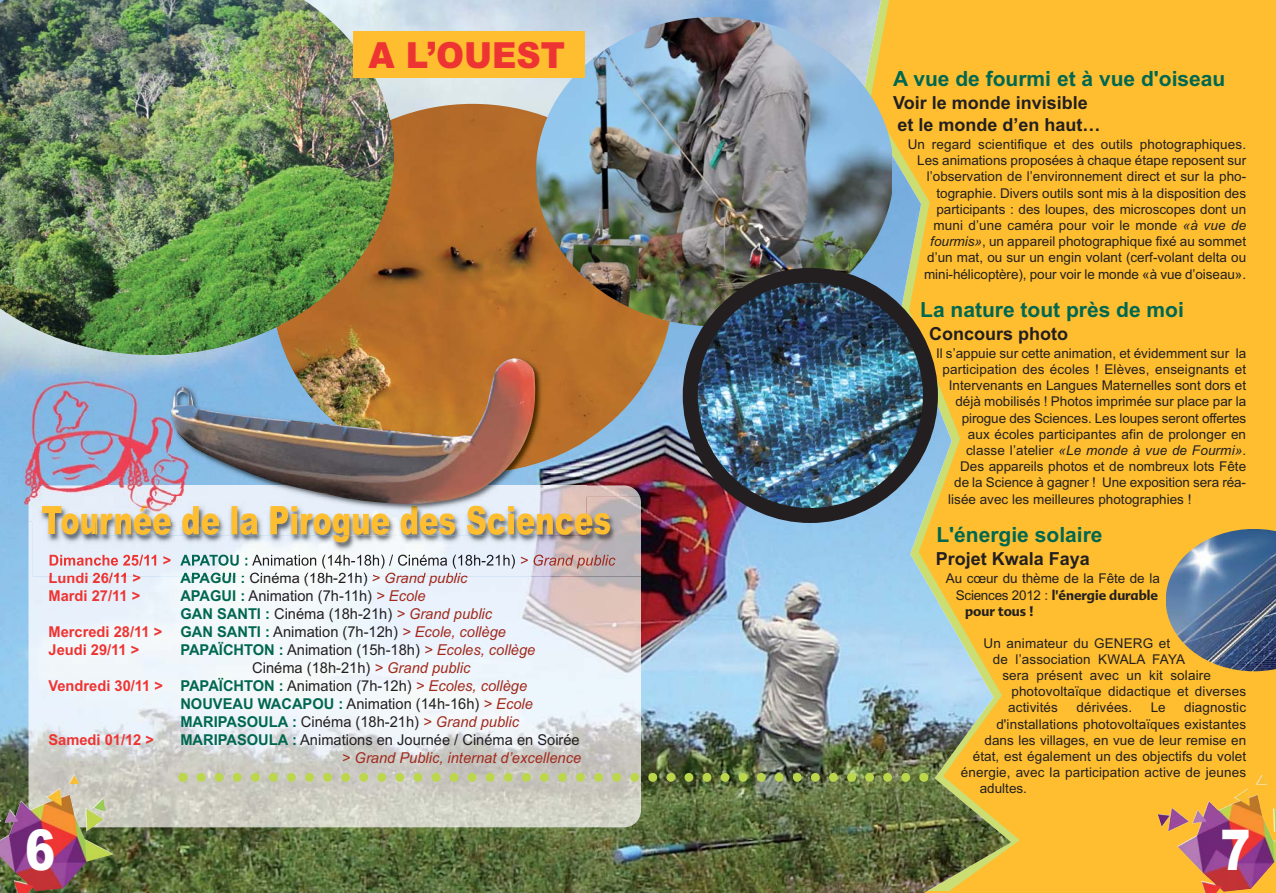
<style>
.page{position:relative;width:1276px;height:893px;background:#fff}
.page>*{position:absolute;margin:0;border:0;box-sizing:border-box;transform-origin:0 0}
.t1{font:900 56.25px "Arial";color:#fff;scale:.8 1}
.t2{font:900 36px "Arial";color:#ee3432;scale:.94 1}
.t3{font:700 21px "Arial";color:#006750}
.t4{font:700 18px/21.6px "Arial";color:#231f20}
.t5{font:15px/18px "Arial";color:#231f20;text-align:right}
.t6{font:700 15px "Arial";color:#ee3432}
.t7{font:13.5px/16.2px "Arial";color:#231f20;text-align:right}
.t8{font:700 13.5px/16.2px "Advert";color:#231f20}
.t9{font:italic 13.5px "Arial";letter-spacing:.01em;color:#231f20}
.s1{font-weight:700;color:#006750}
.s2{font-style:italic;color:#a12a1c}
.s3{font-weight:700;color:#ee3432}
.s4{font-style:italic}
.s5{font-style:normal}
.s6{font-family:"Arial";font-weight:400}
</style>
<div class="page">
<div style="left:638px;top:0;width:638px;height:893px;background:#febe30"></div>
<img style="left:1248px;top:775px;width:28px;height:71px">
<img style="left:0;top:0;width:1011px;height:893px">
<img style="left:109px;top:485px;width:531px;height:12px">
<img style="left:29px;top:810px;width:612px;height:17px">
<img style="left:61px;top:774px;width:45px;height:72px">
<img style="left:33px;top:497px;width:619px;height:79px">
<img style="left:50px;top:555px;width:88px;height:11px">
<img style="left:180px;top:555px;width:67px;height:11px">
<img style="left:252px;top:555px;width:98px;height:14px">
<img style="left:521px;top:555px;width:93px;height:13px">
<img style="left:50px;top:573px;width:90px;height:3px">
<img style="left:180px;top:573px;width:64px;height:3px">
<img style="left:250px;top:573px;width:88px;height:3px">
<img style="left:373px;top:573px;width:93px;height:3px">
<img style="left:178px;top:773px;width:750px;height:9px">
<img style="left:272px;top:104px;width:401px;height:369px;border-radius:50%">
<img style="left:536px;top:18px;width:355px;height:307px">
<img style="left:683px;top:268px;width:255px;height:255px">
<img style="left:1166px;top:530px;width:110px;height:141px">
<img style="left:0;top:0;width:394px;height:355px">
<img style="left:206px;top:497px;width:380px;height:38px">
<img style="left:96px;top:506px;width:201px;height:29px">
<img style="left:277px;top:322px;width:309px;height:151px">
<img style="left:96px;top:322px;width:190px;height:33px">
<img style="left:171px;top:358px;width:365px;height:147px">
<img style="left:0;top:359px;width:96px;height:163px">
<img style="left:29px;top:485px;width:67px;height:37px">
<img style="left:33px;top:497px;width:76px;height:25px">
<img style="left:42px;top:506px;width:54px;height:16px">
<img style="left:96px;top:359px;width:75px;height:126px">
<svg style="left:96px;top:485px;width:13px;height:12px"></svg>
<svg style="left:96px;top:512px;width:13px;height:10px"></svg>
<img style="left:109px;top:497px;width:97px;height:29px">
<img style="left:181px;top:506px;width:25px;height:16px">
<img style="left:171px;top:407px;width:35px;height:47px">
<img style="left:109px;top:506px;width:62px;height:16px">
<div style="left:353px;top:32px;width:231px;height:46px;background:#febe30"></div>
<h2 class="t2" style="left:368px;top:42px;width:211px">A L’OUEST</h2>
<p class="t6" style="left:48px;top:573px;width:94px">Lundi 26/11 &gt;</p>
<p class="t5" style="left:180px;top:571px;width:289px"><span class="s1">APAGUI :</span> Cinéma (18h-21h) <span class="s2">&gt; Grand public</span></p>
<p class="t6" style="left:48px;top:591px;width:93px">Mardi 27/11 &gt;</p>
<p class="t5" style="left:180px;top:589px;width:247px"><span class="s1">APAGUI :</span> Animation (7h-11h) <span class="s2">&gt; Ecole</span></p>
<p class="t5" style="left:180px;top:607px;width:313px"><span class="s1">GAN SANTI :</span> Cinéma (18h-21h) <span class="s2">&gt; Grand public</span></p>
<p class="t5" style="left:48px;top:625px;width:459px"><span class="s3">Mercredi 28/11 &gt;</span> <span class="s1">GAN SANTI :</span> Animation (7h-12h) <span class="s2">&gt; Ecole, collège</span></p>
<p class="t6" style="left:48px;top:645px;width:92px">Jeudi 29/11 &gt;</p>
<p class="t5" style="left:180px;top:643px;width:356px"><span class="s1">PAPAÏCHTON :</span> Animation (15h-18h) <span class="s2">&gt; Ecoles, collège</span></p>
<p class="t5" style="left:252px;top:661px;width:220px">Cinéma (18h-21h) <span class="s2">&gt; Grand public</span></p>
<p class="t5" style="left:48px;top:679px;width:480px"><span class="s3">Vendredi 30/11 &gt;</span> <span class="s1">PAPAÏCHTON :</span> Animation (7h-12h) <span class="s2">&gt; Ecoles, collège</span></p>
<p class="t5" style="left:180px;top:697px;width:354px"><span class="s1">NOUVEAU WACAPOU :</span> Animation (14h-16h) <span class="s2">&gt; Ecole</span></p>
<p class="t5" style="left:180px;top:715px;width:340px"><span class="s1">MARIPASOULA :</span> Cinéma (18h-21h) <span class="s2">&gt; Grand public</span></p>
<p class="t6" style="left:48px;top:735px;width:107px">Samedi 01/12 &gt;</p>
<p class="t5" style="left:180px;top:733px;width:402px"><span class="s1">MARIPASOULA :</span> Animations en Journée / Cinéma en Soirée <span class="s2">&gt; Grand Public, internat d’excellence</span></p>
<h1 class="t1" style="left:25px;top:830px;width:39px">6</h1>
<h3 class="t3" style="left:893px;top:71px;width:334px">A vue de fourmi et à vue d'oiseau</h3>
<h3 class="t4" style="left:893px;top:94px;width:209px">Voir le monde invisible et le monde d’en haut…</h3>
<p class="t7" style="left:907px;top:138px;width:340px">Un regard scientifique et des outils photographiques.<br>Les animations proposées à chaque étape reposent sur l’observation de l’environnement direct et sur la pho&shy;tographie. Divers outils sont mis à la disposition des participants : des loupes, des microscopes dont un muni d’une caméra pour voir le monde <span class="s4">«à vue de fourmis»</span>, un appareil photographique fixé au sommet d’un mat, ou sur un engin volant (cerf-volant delta ou mini-hélicoptère), pour voir le monde «à vue d’oiseau».</p>
<h3 class="t3" style="left:920px;top:301px;width:265px">La nature tout près de moi</h3>
<h3 class="t4" style="left:929px;top:324px;width:140px">Concours photo</h3>
<p class="t7" style="left:936px;top:346px;width:312px">Il s’appuie sur cette animation, et évidemment sur la</p>
<p class="t7" style="left:942px;top:363px;width:305px">participation des écoles ! Elèves, enseignants et</p>
<p class="t7" style="left:949px;top:379px;width:299px">Intervenants en Langues Maternelles sont dors et</p>
<p class="t7" style="left:955px;top:395px;width:292px">déjà mobilisés ! Photos imprimée sur place par la</p>
<p class="t7" style="left:961px;top:411px;width:286px">pirogue des Sciences. Les loupes seront offertes</p>
<p class="t7" style="left:967px;top:427px;width:280px">aux écoles participantes afin de prolonger en</p>
<p class="t9" style="left:966px;top:445px;width:282px"><span class="s5">classe l’atelier</span> «Le monde à vue de Fourmi»<span class="s5">.</span></p>
<p class="t7" style="left:960px;top:460px;width:287px">Des appareils photos et de nombreux lots Fête</p>
<p class="t7" style="left:954px;top:476px;width:293px">de la Science à gagner ! Une exposition sera réa-</p>
<p class="t7" style="left:948px;top:492px;width:245px">lisée avec les meilleures photographies !</p>
<h3 class="t3" style="left:936px;top:526px;width:168px">L'énergie solaire</h3>
<h3 class="t4" style="left:935px;top:549px;width:156px">Projet Kwala Faya</h3>
<p class="t7" style="left:946px;top:571px;width:215px">Au cœur du thème de la Fête de la</p>
<p class="t8" style="left:965px;top:588px;width:194px;text-indent:-9px"><span class="s6">Sciences 2012 :</span> l'énergie durable pour tous !</p>
<p class="t7" style="left:983px;top:636px;width:188px">Un animateur du GENERG et</p>
<p class="t7" style="left:993px;top:652px;width:194px">de l’association KWALA FAYA</p>
<p class="t7" style="left:1002px;top:669px;width:210px">sera présent avec un kit solaire</p>
<p class="t7" style="left:1011px;top:685px;width:236px">photovoltaïque didactique et diverses</p>
<p class="t7" style="left:1008px;top:701px;width:51px">activités</p>
<p class="t7" style="left:1076px;top:701px;width:57px">dérivées.</p>
<p class="t7" style="left:1150px;top:701px;width:17px">Le</p>
<p class="t7" style="left:1184px;top:701px;width:63px">diagnostic</p>
<p class="t7" style="left:996px;top:717px;width:251px">d'installations photovoltaïques existantes</p>
<p class="t7" style="left:984px;top:733px;width:263px">dans les villages, en vue de leur remise en</p>
<p class="t7" style="left:972px;top:750px;width:275px">état, est également un des objectifs du volet</p>
<p class="t7" style="left:961px;top:766px;width:287px">énergie, avec la participation active de jeunes</p>
<p class="t7" style="left:979px;top:782px;width:49px">adultes.</p>
<h1 class="t1" style="left:1220px;top:830px;width:39px">7</h1>
</div>
